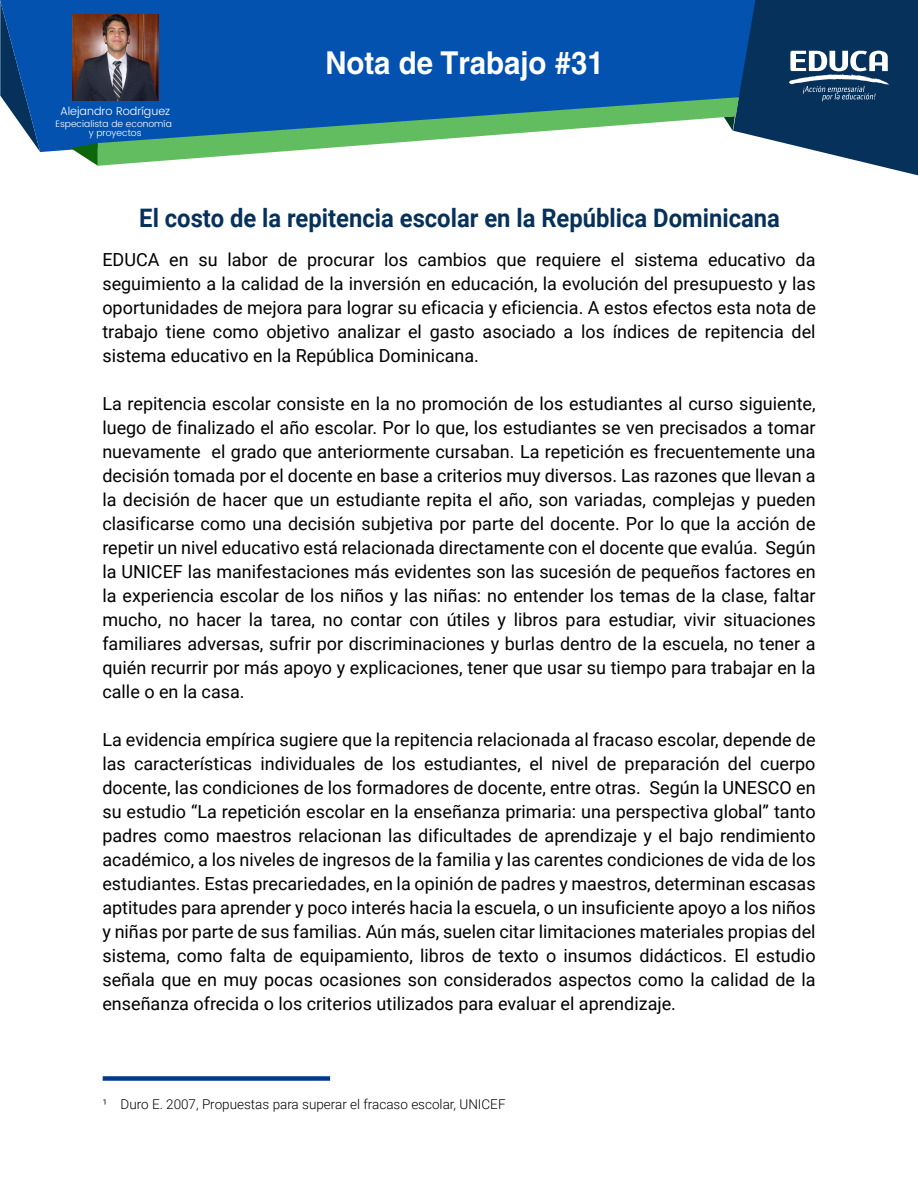
<style>
.page{position:relative;width:918px;height:1188px;background:#fff}
.page>*{position:absolute;margin:0;border:0;box-sizing:border-box;transform-origin:0 0}
.t1{font:700 31.5px "Helvetica LT Std";color:#fff;scale:.93 1}
.t2{font:700 25.5px "Roboto";color:#06315b;scale:.93 1}
.t3{font:18px/24px "Roboto";color:#000;text-align:justify}
.t4{font:300 13.5px "Roboto";color:#000}
.t5{font:300 11.4px "Poppins";color:#fff}
.t6{font:300 9.3px/9px "Poppins";color:#fff;text-align:center}
</style>
<div class="page">
<div style="left:103px;top:1076px;width:227px;height:5px;background:#00388a"></div>
<div style="left:0;top:0;width:724px;height:152px;background:#0452af"></div>
<svg style="left:71px;top:143px;width:27px;height:23px"></svg>
<svg style="left:98px;top:97px;width:626px;height:69px"></svg>
<svg style="left:724px;top:0;width:194px;height:175px"></svg>
<img style="left:72px;top:14px;width:86px;height:86px">
<p class="t5" style="left:60px;top:103px;width:112px">Alejandro Rodríguez</p>
<p class="t6" style="left:56px;top:119px;width:118px">Especialista de economía y proyectos</p>
<h1 class="t1" style="left:325px;top:44px;width:301px">Nota de Trabajo #31</h1>
<h2 class="t2" style="left:139px;top:200px;width:690px">El costo de la repitencia escolar en la República Dominicana</h2>
<p class="t3" style="left:102px;top:247px;width:715px">EDUCA en su labor de procurar los cambios que requiere el sistema educativo da seguimiento a la calidad de la inversión en educación, la evolución del presupuesto y las oportunidades de mejora para lograr su eficacia y eficiencia. A estos efectos esta nota de trabajo tiene como objetivo analizar el gasto asociado a los índices de repitencia del sistema educativo en la República Dominicana.</p>
<p class="t3" style="left:102px;top:391px;width:715px">La repitencia escolar consiste en la no promoción de los estudiantes al curso siguiente, luego de finalizado el año escolar. Por lo que, los estudiantes se ven precisados a tomar nuevamente el grado que anteriormente cursaban. La repetición es frecuentemente una decisión tomada por el docente en base a criterios muy diversos. Las razones que llevan a la decisión de hacer que un estudiante repita el año, son variadas, complejas y pueden clasificarse como una decisión subjetiva por parte del docente. Por lo que la acción de repetir un nivel educativo está relacionada directamente con el docente que evalúa. Según la UNICEF las manifestaciones más evidentes son las sucesión de pequeños factores en la experiencia escolar de los niños y las niñas: no entender los temas de la clase, faltar mucho, no hacer la tarea, no contar con útiles y libros para estudiar, vivir situaciones familiares adversas, sufrir por discriminaciones y burlas dentro de la escuela, no tener a quién recurrir por más apoyo y explicaciones, tener que usar su tiempo para trabajar en la calle o en la casa.</p>
<p class="t3" style="left:102px;top:727px;width:715px">La evidencia empírica sugiere que la repitencia relacionada al fracaso escolar, depende de las características individuales de los estudiantes, el nivel de preparación del cuerpo docente, las condiciones de los formadores de docente, entre otras. Según la UNESCO en su estudio “La repetición escolar en la enseñanza primaria: una perspectiva global” tanto padres como maestros relacionan las dificultades de aprendizaje y el bajo rendimiento académico, a los niveles de ingresos de la familia y las carentes condiciones de vida de los estudiantes. Estas precariedades, en la opinión de padres y maestros, determinan escasas aptitudes para aprender y poco interés hacia la escuela, o un insuficiente apoyo a los niños y niñas por parte de sus familias. Aún más, suelen citar limitaciones materiales propias del sistema, como falta de equipamiento, libros de texto o insumos didácticos. El estudio señala que en muy pocas ocasiones son considerados aspectos como la calidad de la enseñanza ofrecida o los criterios utilizados para evaluar el aprendizaje.</p>
<p class="t4" style="left:103px;top:1095px;width:405px">¹ Duro E. 2007, Propuestas para superar el fracaso escolar, UNICEF</p>
</div>
